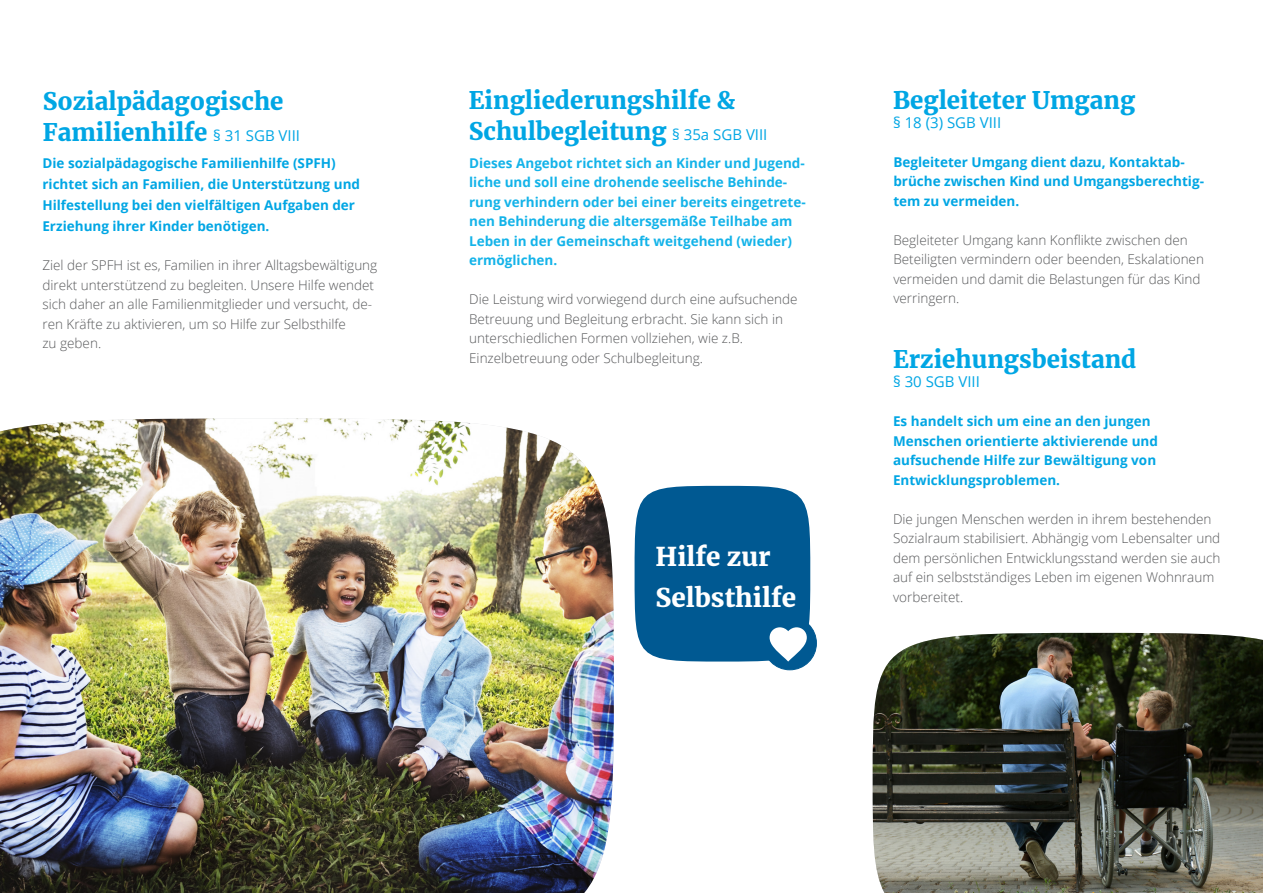
<style>
.page{position:relative;width:1263px;height:893px;background:#fff}
.page>*{position:absolute;margin:0;border:0;box-sizing:border-box;transform-origin:0 0}
.IB_P_Fließtext_9_13{font:900 25.65px/41.2px "Merriweather";color:#fff}
.Fließtext_light{font:900 24px/31.5px "Merriweather";color:#00a6e4}
.Fließtext_light-2{font:15px "Open Sans";color:#00a6e4}
.Fließtext_light-3{font:300 13.5px/19.5px "Open Sans";color:#57585a}
.Fließtext_light-4{font:700 13.5px/19.5px "Open Sans";color:#00a6e4}
.Fließtext_light-5{font:700 13.5px/19.5px "Open Sans";color:#13b3e9}
.s1{font-family:"Open Sans";font-weight:400;font-size:15px}
</style>
<div class="page">
<img style="left:0;top:419px;width:614px;height:474px">
<img style="left:873px;top:633px;width:390px;height:260px">
<div style="left:634px;top:486px;width:176px;height:176px;background:#005992;border-radius:50%"></div>
<div style="left:763px;top:617px;width:53px;height:53px;background:#005992;border-radius:50%"></div>
<div style="left:763px;top:617px;width:53px;height:53px;border:1px solid #005992;border-radius:50%"></div>
<svg style="left:769px;top:627px;width:38px;height:35px"></svg>
<p class="Fließtext_light" style="left:43px;top:84px;width:259px">Sozialpädagogische<br>Familienhilfe <span class="s1">§ 31 SGB VIII</span></p>
<p class="Fließtext_light-4" style="left:42px;top:152px;width:319px;line-height:21px">Die sozialpädagogische Familienhilfe (SPFH) richtet sich an Familien, die Unterstützung und<br>Hilfestellung bei den vielfältigen Aufgaben der</p>
<p class="Fließtext_light-4" style="left:42px;top:216px;width:229px">Erziehung ihrer Kinder benötigen.</p>
<p class="Fließtext_light-3" style="left:42px;top:255px;width:336px">Ziel der SPFH ist es, Familien in ihrer Alltagsbewältigung direkt unterstützend zu begleiten. Unsere Hilfe wendet sich daher an alle Familienmitglieder und versucht, de&shy;ren Kräfte zu aktivieren, um so Hilfe zur Selbsthilfe</p>
<p class="Fließtext_light-3" style="left:42px;top:333px;width:60px">zu geben.</p>
<p class="Fließtext_light" style="left:469px;top:83px;width:300px">Eingliederungshilfe &amp;<br>Schulbegleitung <span class="s1">§ 35a SGB VIII</span></p>
<p class="Fließtext_light-5" style="left:469px;top:153px;width:338px">Dieses Angebot richtet sich an Kinder und Jugend&shy;liche und soll eine drohende seelische Behinde&shy;rung verhindern oder bei einer bereits eingetrete&shy;nen Behinderung die altersgemäße Teilhabe am Leben in der Gemeinschaft weitgehend (wieder) ermöglichen.</p>
<p class="Fließtext_light-3" style="left:469px;top:289px;width:330px">Die Leistung wird vorwiegend durch eine aufsuchende<br>Betreuung und Begleitung erbracht. Sie kann sich in unterschiedlichen Formen vollziehen, wie z.B.</p>
<p class="Fließtext_light-3" style="left:469px;top:348px;width:235px">Einzelbetreuung oder Schulbegleitung.</p>
<p class="IB_P_Fließtext_9_13" style="left:655px;top:535px;width:142px">Hilfe zur<br>Selbsthilfe</p>
<p class="Fließtext_light" style="left:893px;top:83px;width:244px">Begleiteter Umgang</p>
<p class="Fließtext_light-2" style="left:893px;top:112px;width:110px">§ 18 (3) SGB VIII</p>
<p class="Fließtext_light-4" style="left:893px;top:152px;width:312px">Begleiteter Umgang dient dazu, Kontaktab&shy;brüche zwischen Kind und Umgangsberechtig&shy;tem zu vermeiden.</p>
<p class="Fließtext_light-3" style="left:893px;top:230px;width:312px">Begleiteter Umgang kann Konflikte zwischen den Beteiligten vermindern oder beenden, Eskalationen vermeiden und damit die Belastungen für das Kind verringern.</p>
<p class="Fließtext_light" style="left:893px;top:342px;width:245px">Erziehungsbeistand</p>
<p class="Fließtext_light-2" style="left:893px;top:371px;width:88px">§ 30 SGB VIII</p>
<p class="Fließtext_light-4" style="left:893px;top:411px;width:259px">Es handelt sich um eine an den jungen</p>
<p class="Fließtext_light-4" style="left:893px;top:431px;width:266px">Menschen orientierte aktivierende und</p>
<p class="Fließtext_light-4" style="left:893px;top:450px;width:265px">aufsuchende Hilfe zur Bewältigung von</p>
<p class="Fließtext_light-4" style="left:893px;top:470px;width:169px">Entwicklungsproblemen.</p>
<p class="Fließtext_light-3" style="left:893px;top:508px;width:329px">Die jungen Menschen werden in ihrem bestehenden Sozialraum stabilisiert. Abhängig vom Lebensalter und dem persönlichen Entwicklungsstand werden sie auch auf ein selbstständiges Leben im eigenen Wohnraum vorbereitet.</p>
</div>
